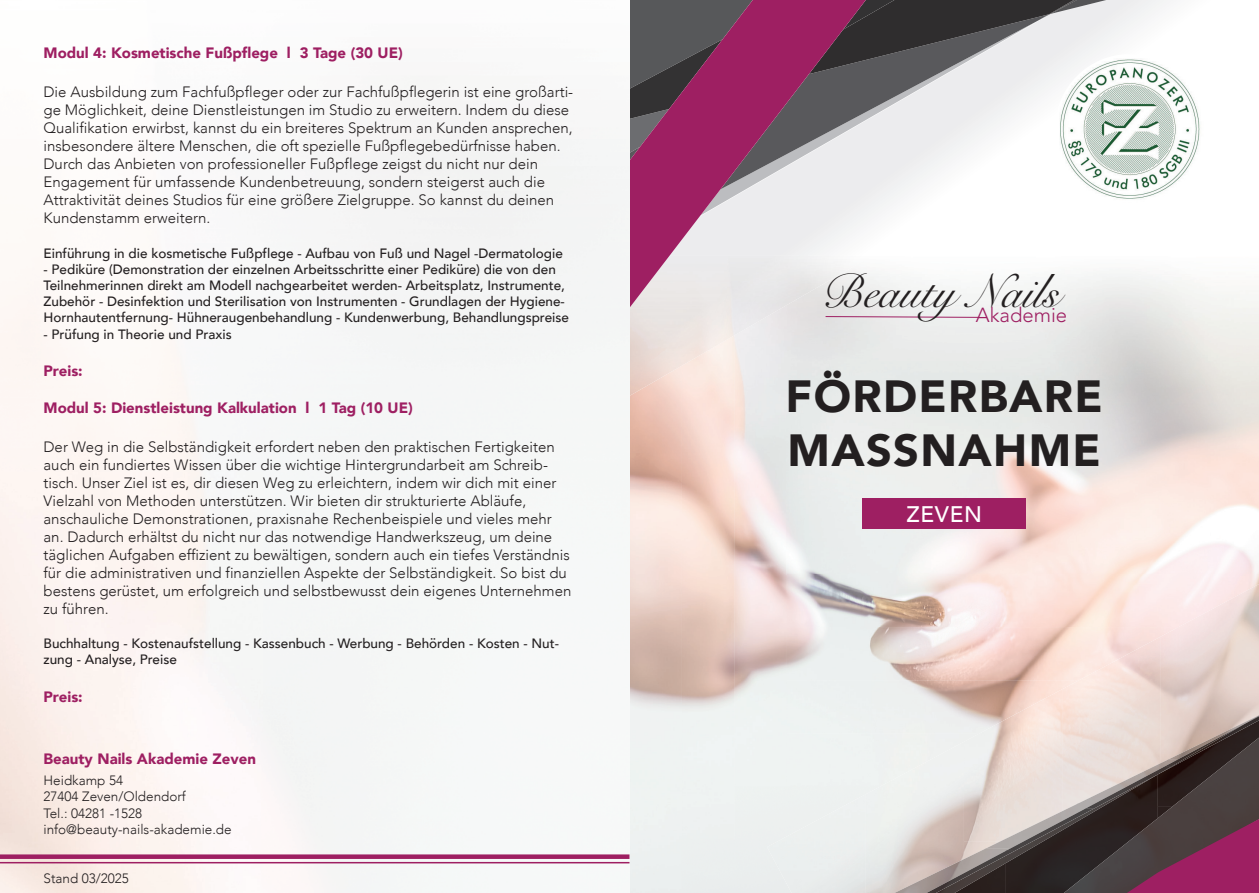
<style>
.page{position:relative;width:1259px;height:893px;background:#fff}
.page>*{position:absolute;margin:0;border:0;box-sizing:border-box;transform-origin:0 0}
.t1{font:47.4px "Snell Roundhand";color:#231f20}
.t2{font:900 45px/54px "Avenir";letter-spacing:.03em;color:#231f20}
.t3{font:500 22.5px "Avenir";letter-spacing:.03em;color:#fff}
.t4{font:300 20.25px "Avenir";color:#9e1f62}
.t5{font:300 15px/18px "Avenir";color:#231f20}
.t6{font:900 15px "Avenir";color:#9e1f62}
.t7{font:500 13.5px/16.2px "Avenir";color:#231f20}
.t8{font:300 13.5px/16.5px "Avenir";color:#231f20}
</style>
<div class="page">
<img style="left:787px;top:274px;width:472px;height:353px">
<img style="left:786px;top:627px;width:374px;height:53px">
<img style="left:786px;top:680px;width:276px;height:53px">
<svg style="left:866px;top:0;width:302px;height:221px"></svg>
<img style="left:866px;top:273px;width:7px;height:29px">
<img style="left:629px;top:386px;width:82px;height:10px">
<svg style="left:866px;top:189px;width:172px;height:27px"></svg>
<img style="left:1074px;top:0;width:32px;height:14px">
<svg style="left:866px;top:74px;width:183px;height:115px;fill:#eeeeef"></svg>
<img style="left:1074px;top:0;width:2px;height:13px">
<svg style="left:866px;top:0;width:208px;height:74px;background:#747375"></svg>
<svg style="left:629px;top:0;width:237px;height:386px;background:#b58fa3"></svg>
<img style="left:1160px;top:584px;width:99px;height:132px">
<img style="left:1062px;top:636px;width:98px;height:138px">
<img style="left:963px;top:689px;width:99px;height:85px">
<div style="left:767px;top:794px;width:98px;height:99px;background:#ecefef"></div>
<img style="left:1064px;top:738px;width:195px;height:81px">
<img style="left:1076px;top:759px;width:81px;height:15px">
<img style="left:894px;top:848px;width:42px;height:45px">
<img style="left:1244px;top:715px;width:15px;height:1px">
<svg style="left:1158px;top:819px;width:101px;height:74px;background:#7f2a54"></svg>
<img style="left:936px;top:774px;width:222px;height:119px">
<img style="left:1157px;top:720px;width:102px;height:87px">
<img style="left:1055px;top:774px;width:102px;height:119px">
<img style="left:1157px;top:809px;width:15px;height:9px">
<div style="left:1015px;top:851px;width:41px;height:42px;background:#282120"></div>
<img style="left:1085px;top:766px;width:87px;height:43px">
<img style="left:1005px;top:808px;width:89px;height:43px">
<img style="left:926px;top:851px;width:89px;height:42px">
<img style="left:1158px;top:716px;width:101px;height:58px">
<svg style="left:824px;top:316px;width:156px;height:2px"></svg>
<div style="left:862px;top:498px;width:164px;height:31px;background:#9e1f62"></div>
<div style="left:0;top:854px;width:629px;height:5px;background:#9e1f62"></div>
<hr style="left:0;top:862px;width:629px;height:1px;background:#9e1f62">
<img style="left:1055px;top:54px;width:150px;height:150px;border-radius:75px">
<p class="t6" style="left:44px;top:40px;width:361px">Modul 4: Kosmetische Fußpflege l 3 Tage (30 UE)</p>
<p class="t5" style="left:44px;top:83px;width:531px">Die Ausbildung zum Fachfußpfleger oder zur Fachfußpflegerin ist eine großarti&shy;ge Möglichkeit, deine Dienstleistungen im Studio zu erweitern. Indem du diese Qualifikation erwirbst, kannst du ein breiteres Spektrum an Kunden ansprechen, insbesondere ältere Menschen, die oft spezielle Fußpflegebedürfnisse haben.<br>Durch das Anbieten von professioneller Fußpflege zeigst du nicht nur dein Engagement für umfassende Kundenbetreuung, sondern steigerst auch die Attraktivität deines Studios für eine größere Zielgruppe. So kannst du deinen Kundenstamm erweitern.</p>
<p class="t7" style="left:44px;top:244px;width:521px">Einführung in die kosmetische Fußpflege - Aufbau von Fuß und Nagel -Dermatologie</p>
<p class="t7" style="left:44px;top:260px;width:527px">- Pediküre (Demonstration der einzelnen Arbeitsschritte einer Pediküre) die von den Teilnehmerinnen direkt am Modell nachgearbeitet werden- Arbeitsplatz, Instrumente, Zubehör - Desinfektion und Sterilisation von Instrumenten - Grundlagen der Hygiene-Hornhautentfernung- Hühneraugenbehandlung - Kundenwerbung, Behandlungspreise</p>
<p class="t7" style="left:44px;top:325px;width:190px">- Prüfung in Theorie und Praxis</p>
<p class="t6" style="left:44px;top:358px;width:41px">Preis:</p>
<p class="t6" style="left:44px;top:395px;width:371px">Modul 5: Dienstleistung Kalkulation l 1 Tag (10 UE)</p>
<p class="t5" style="left:44px;top:438px;width:529px">Der Weg in die Selbständigkeit erfordert neben den praktischen Fertigkeiten auch ein fundiertes Wissen über die wichtige Hintergrundarbeit am Schreib&shy;tisch. Unser Ziel ist es, dir diesen Weg zu erleichtern, indem wir dich mit einer Vielzahl von Methoden unterstützen. Wir bieten dir strukturierte Abläufe, anschauliche Demonstrationen, praxisnahe Rechenbeispiele und vieles mehr an. Dadurch erhältst du nicht nur das notwendige Handwerkszeug, um deine täglichen Aufgaben effizient zu bewältigen, sondern auch ein tiefes Verständnis für die administrativen und finanziellen Aspekte der Selbständigkeit. So bist du bestens gerüstet, um erfolgreich und selbstbewusst dein eigenes Unternehmen zu führen.</p>
<p class="t7" style="left:44px;top:635px;width:517px">Buchhaltung - Kostenaufstellung - Kassenbuch - Werbung - Behörden - Kosten - Nut&shy;zung - Analyse, Preise</p>
<p class="t6" style="left:44px;top:683px;width:41px">Preis:</p>
<p class="t6" style="left:44px;top:746px;width:214px">Beauty Nails Akademie Zeven</p>
<p class="t8" style="left:44px;top:772px;width:190px">Heidkamp 54<br>27404 Zeven/Oldendorf<br>Tel.: 04281 -1528 info@beauty-nails-akademie.de</p>
<p class="t8" style="left:44px;top:870px;width:87px">Stand 03/2025</p>
<h1 class="t1" style="left:821px;top:260px;width:240px">Beauty Nails</h1>
<h3 class="t4" style="left:976px;top:303px;width:93px">Akademie</h3>
<h2 class="t2" style="left:785px;top:368px;width:319px">FÖRDERBARE<br>MASSNAHME</h2>
<h3 class="t3" style="left:906px;top:494px;width:77px">ZEVEN</h3>
</div>
